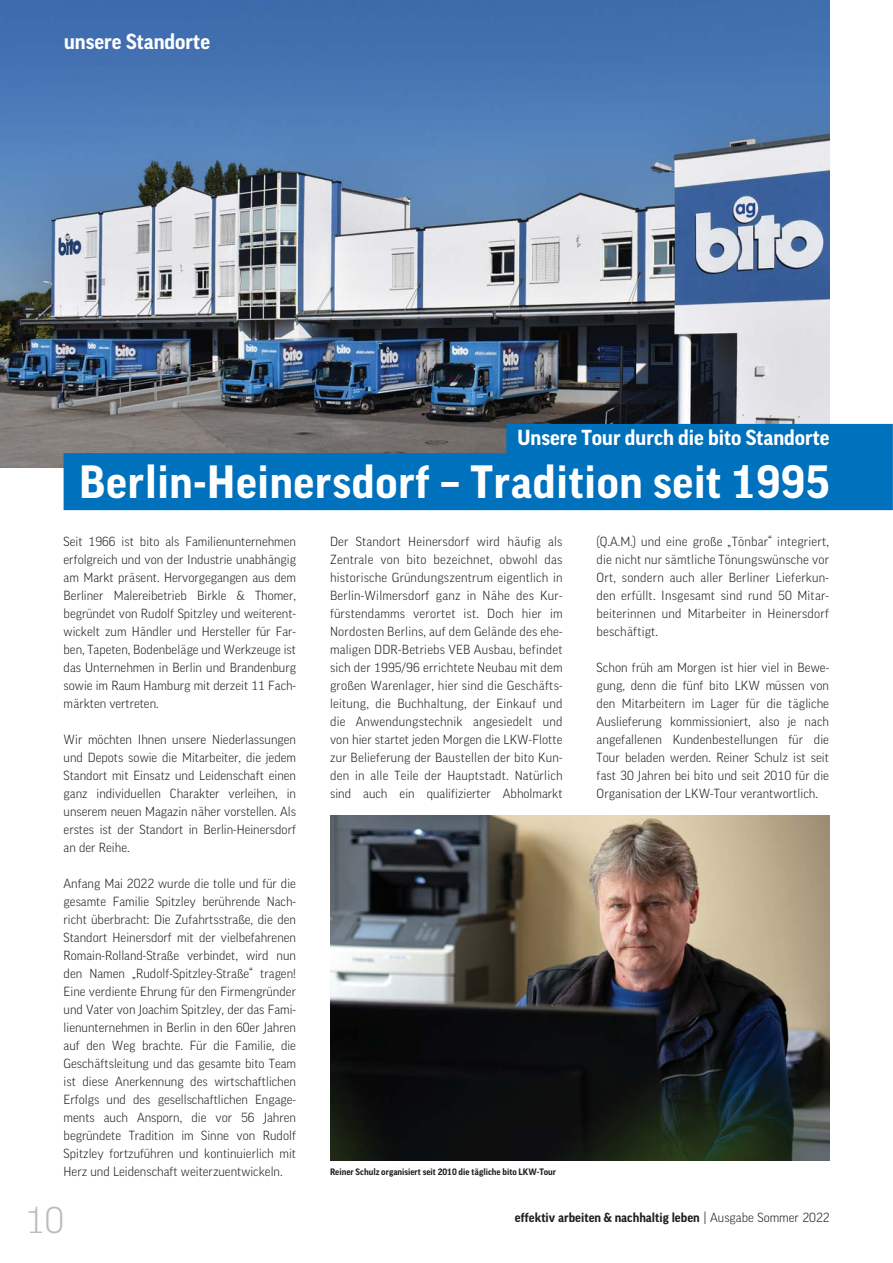
<style>
.page{position:relative;width:893px;height:1263px;background:#fff}
.page>*{position:absolute;margin:0;border:0;box-sizing:border-box;transform-origin:0 0}
.t1{font:700 45px "FF Good Pro";letter-spacing:.015em;color:#fff}
.t2{font:300 36px "FF Good Pro";color:#bbbdc0}
.t3{font:700 21px "FF Good Pro";color:#fff}
.t4{font:300 12.75px/18px "FF Good Pro";color:#231f20;text-align:justify}
.t5{font:700 12.75px "FF Good Pro";color:#231f20}
.t6{font:700 9px "FF Good Pro";color:#231f20}
.s1{font-weight:300}
</style>
<div class="page">
<img style="left:0;top:0;width:829px;height:468px">
<svg style="left:64px;top:424px;width:829px;height:86px;background:#1671ae"></svg>
<img style="left:330px;top:816px;width:499px;height:345px">
<h3 class="t3" style="left:64px;top:34px;width:147px">unsere Standorte</h3>
<h3 class="t3" style="left:517px;top:430px;width:314px">Unsere Tour durch die bito Standorte</h3>
<h1 class="t1" style="left:79px;top:464px;width:752px">Berlin-Heinersdorf – Tradition seit 1995</h1>
<p class="t4" style="left:64px;top:533px;width:234px">Seit 1966 ist bito als Familienunternehmen erfolgreich und von der Industrie unabhängig am Markt präsent. Hervorgegangen aus dem Berliner Malereibetrieb Birkle &amp; Thomer, begründet von Rudolf Spitzley und weiterent&shy;wickelt zum Händler und Hersteller für Far&shy;ben, Tapeten, Bodenbeläge und Werkzeuge ist das Unternehmen in Berlin und Brandenburg sowie im Raum Hamburg mit derzeit 11 Fach&shy;märkten vertreten.</p>
<p class="t4" style="left:64px;top:731px;width:234px">Wir möchten Ihnen unsere Niederlassungen und Depots sowie die Mitarbeiter, die jedem Standort mit Einsatz und Leidenschaft einen ganz individuellen Charakter verleihen, in unserem neuen Magazin näher vorstellen. Als erstes ist der Standort in Berlin-Heinersdorf an der Reihe.</p>
<p class="t4" style="left:64px;top:875px;width:234px">Anfang Mai 2022 wurde die tolle und für die gesamte Familie Spitzley berührende Nach&shy;richt überbracht: Die Zufahrtsstraße, die den Standort Heinersdorf mit der vielbefahrenen Romain-Rolland-Straße verbindet, wird nun den Namen „Rudolf-Spitzley-Straße“ tragen!<br>Eine verdiente Ehrung für den Firmengründer und Vater von Joachim Spitzley, der das Fami&shy;lienunternehmen in Berlin in den 60er Jahren auf den Weg brachte. Für die Familie, die Geschäftsleitung und das gesamte bito Team ist diese Anerkennung des wirtschaftlichen Erfolgs und des gesellschaftlichen Engage&shy;ments auch Ansporn, die vor 56 Jahren begründete Tradition im Sinne von Rudolf Spitzley fortzuführen und kontinuierlich mit Herz und Leidenschaft weiterzuentwickeln.</p>
<p class="t4" style="left:330px;top:533px;width:234px">Der Standort Heinersdorf wird häufig als Zentrale von bito bezeichnet, obwohl das historische Gründungszentrum eigentlich in Berlin-Wilmersdorf ganz in Nähe des Kur&shy;fürstendamms verortet ist. Doch hier im Nordosten Berlins, auf dem Gelände des ehe&shy;maligen DDR-Betriebs VEB Ausbau, befindet sich der 1995/96 errichtete Neubau mit dem großen Warenlager, hier sind die Geschäfts&shy;leitung, die Buchhaltung, der Einkauf und die Anwendungstechnik angesiedelt und von hier startet jeden Morgen die LKW-Flotte zur Belieferung der Baustellen der bito Kun&shy;den in alle Teile der Hauptstadt. Natürlich sind auch ein qualifizierter Abholmarkt</p>
<p class="t4" style="left:596px;top:533px;width:234px">(Q.A.M.) und eine große „Tönbar“ integriert, die nicht nur sämtliche Tönungswünsche vor Ort, sondern auch aller Berliner Lieferkun&shy;den erfüllt. Insgesamt sind rund 50 Mitar&shy;beiterinnen und Mitarbeiter in Heinersdorf beschäftigt.</p>
<p class="t4" style="left:596px;top:659px;width:234px">Schon früh am Morgen ist hier viel in Bewe&shy;gung, denn die fünf bito LKW müssen von den Mitarbeitern im Lager für die tägliche Auslieferung kommissioniert, also je nach angefallenen Kundenbestellungen für die Tour beladen werden. Reiner Schulz ist seit fast 30 Jahren bei bito und seit 2010 für die Organisation der LKW-Tour verantwortlich.</p>
<p class="t6" style="left:330px;top:1169px;width:228px">Reiner Schulz organisiert seit 2010 die tägliche bito LKW-Tour</p>
<h2 class="t2" style="left:26px;top:1206px;width:40px">10</h2>
<p class="t5" style="left:515px;top:1213px;width:316px">effektiv arbeiten &amp; nachhaltig leben <span class="s1">| Ausgabe Sommer 2022</span></p>
</div>
